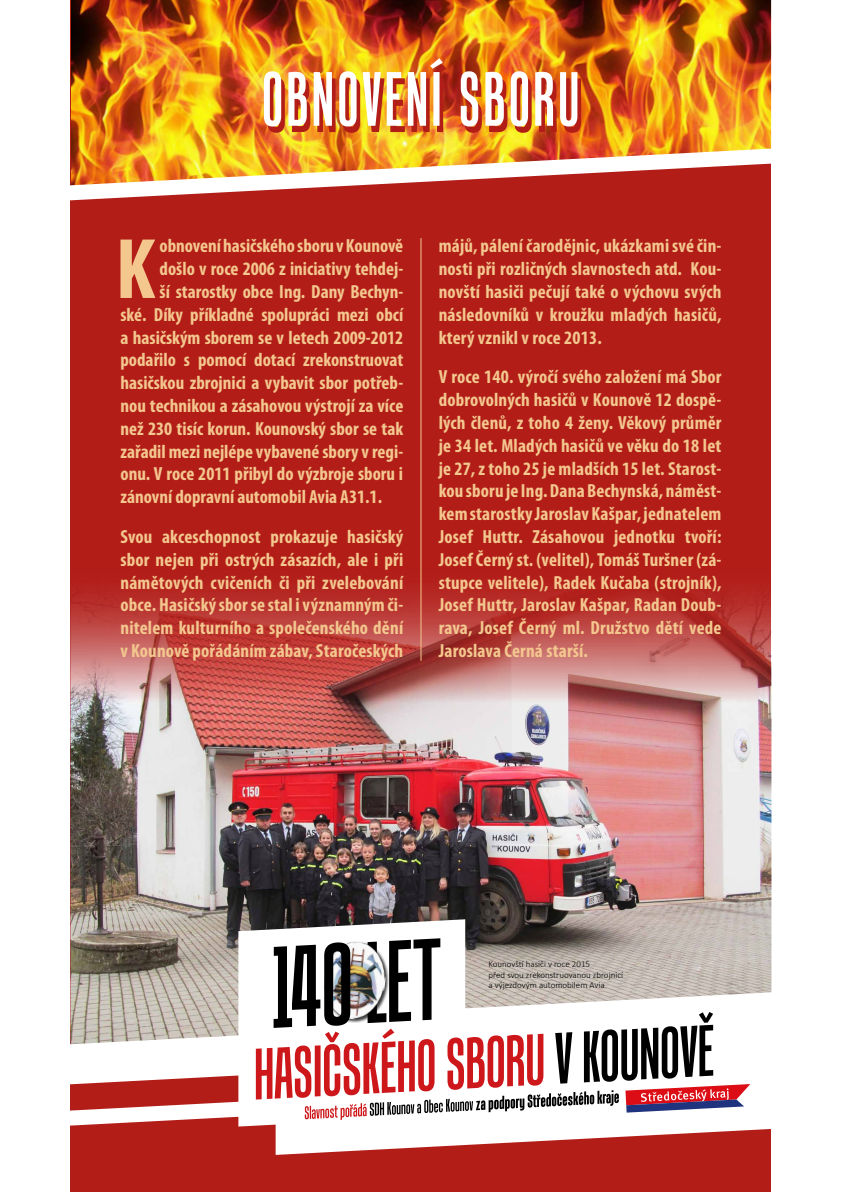
<style>
.page{position:relative;width:842px;height:1192px;background:#fff}
.page>*{position:absolute;margin:0;border:0;box-sizing:border-box;transform-origin:0 0}
.t1{font:700 condensed 86.65px "Myriad Pro";color:#f3c78e}
.t2{font:75px "Tandelle";letter-spacing:.05em;color:#fff}
.t3{font:700 condensed 19px/22.8px "Myriad Pro";color:#f3c78e;text-align:justify}
.t4{font:300 9px/10.8px "Calibri";color:#000}
</style>
<div class="page">
<div style="left:71px;top:0;width:700px;height:1192px;background:#b21d18"></div>
<img style="left:71px;top:0;width:700px;height:139px">
<img style="left:71px;top:561px;width:700px;height:429px">
<svg style="left:238px;top:919px;width:227px;height:19px;background:#bcbaba"></svg>
<svg style="left:276px;top:990px;width:496px;height:165px"></svg>
<img style="left:70px;top:139px;width:702px;height:71px">
<svg style="left:70px;top:938px;width:680px;height:198px;background:#c8afad"></svg>
<hr style="left:421px;top:238px;width:1px;height:423px;background:#f3c78e">
<h2 class="t2" style="left:262px;top:57px;width:319px">OBNOVENÍ SBORU</h2>
<h1 class="t1" style="left:115px;top:215px;width:41px">K</h1>
<p class="t3" style="left:160px;top:234px;width:245px">obnovení hasičského sboru v Kounově</p>
<p class="t3" style="left:160px;top:257px;width:245px">došlo v roce 2006 z iniciativy tehdej-</p>
<p class="t3" style="left:160px;top:280px;width:245px">ší starostky obce Ing. Dany Bechyn-</p>
<p class="t3" style="left:120px;top:303px;width:284px">ské. Díky příkladné spolupráci mezi obcí</p>
<p class="t3" style="left:120px;top:325px;width:284px">a hasičským sborem se v letech 2009-2012</p>
<p class="t3" style="left:120px;top:348px;width:284px">podařilo s pomocí dotací zrekonstruovat</p>
<p class="t3" style="left:120px;top:371px;width:284px">hasičskou zbrojnici a vybavit sbor potřeb-</p>
<p class="t3" style="left:120px;top:394px;width:284px">nou technikou a zásahovou výstrojí za více</p>
<p class="t3" style="left:120px;top:417px;width:284px">než 230 tisíc korun. Kounovský sbor se tak</p>
<p class="t3" style="left:120px;top:439px;width:284px">zařadil mezi nejlépe vybavené sbory v regi-</p>
<p class="t3" style="left:120px;top:462px;width:284px">onu. V roce 2011 přibyl do výzbroje sboru i</p>
<p class="t3" style="left:120px;top:485px;width:263px">zánovní dopravní automobil Avia A31.1.</p>
<p class="t3" style="left:120px;top:525px;width:284px">Svou akceschopnost prokazuje hasičský sbor nejen při ostrých zásazích, ale i při námětových cvičeních či při zvelebování obce. Hasičský sbor se stal i významným či&shy;nitelem kulturního a společenského dění v Kounově pořádáním zábav, Staročeských</p>
<p class="t3" style="left:439px;top:234px;width:284px">májů, pálení čarodějnic, ukázkami své čin&shy;nosti při rozličných slavnostech atd. Kou&shy;novští hasiči pečují také o výchovu svých následovníků v kroužku mladých hasičů, který vznikl v roce 2013.</p>
<p class="t3" style="left:439px;top:365px;width:284px">V roce 140. výročí svého založení má Sbor dobrovolných hasičů v Kounově 12 dospě&shy;lých členů, z toho 4 ženy. Věkový průměr je 34 let. Mladých hasičů ve věku do 18 let je 27, z toho 25 je mladších 15 let. Starost&shy;kou sboru je Ing. Dana Bechynská, náměst&shy;kem starostky Jaroslav Kašpar, jednatelem Josef Huttr. Zásahovou jednotku tvoří:<br>Josef Černý st. (velitel), Tomáš Turšner (zá&shy;stupce velitele), Radek Kučaba (strojník), Josef Huttr, Jaroslav Kašpar, Radan Doub&shy;rava, Josef Černý ml. Družstvo dětí vede Jaroslava Černá starší.</p>
<p class="t4" style="left:489px;top:958px;width:136px">Kounovští hasiči v roce 2015<br>před svou zrekonstruovanou zbrojnicí a výjezdovým automobilem Avia</p>
</div>
